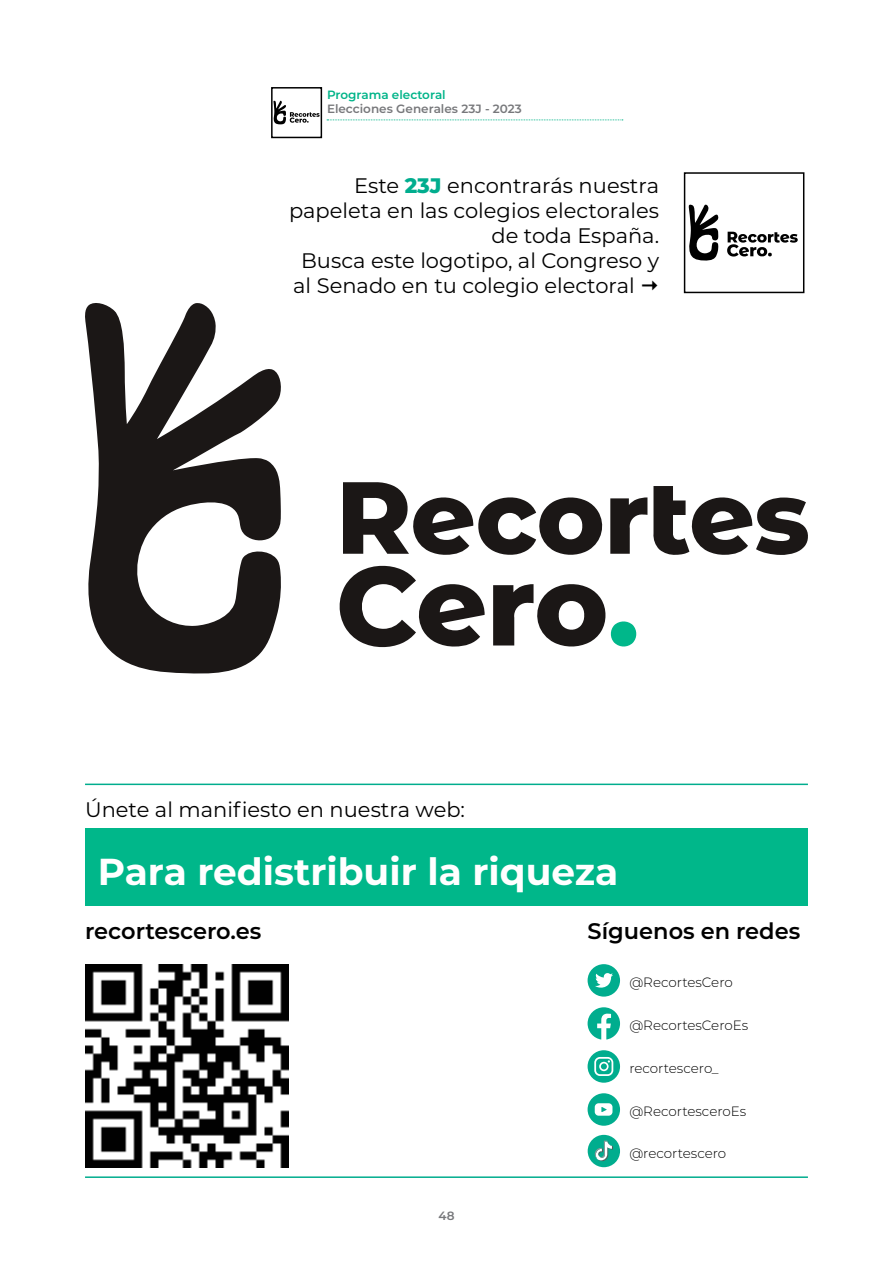
<style>
.page{position:relative;width:893px;height:1263px;background:#fff}
.page>*{position:absolute;margin:0;border:0;box-sizing:border-box;transform-origin:0 0}
.t1{font:700 37.5px "Montserrat";color:#fff}
.t2{font:600 22.5px "Montserrat";color:#000}
.t3{font:21px "Montserrat";color:#000}
.t4{font:300 13.5px "Montserrat";color:#000}
.t5{font:600 12px "Montserrat";color:#77787b}
.t6{font:600 12px "Montserrat";color:#00b489}
.s1{font-weight:800;color:#00ad8e}
</style>
<div class="page">
<div style="left:271px;top:87px;width:51px;height:51px;border:2px solid #000"></div>
<svg style="left:273px;top:101px;width:47px;height:23px"></svg>
<svg style="left:327px;top:120px;width:296px;height:1px"></svg>
<svg style="left:85px;top:303px;width:196px;height:371px;fill:#1b1716"></svg>
<svg style="left:343px;top:482px;width:304px;height:73px"></svg>
<svg style="left:653px;top:486px;width:155px;height:69px"></svg>
<svg style="left:339px;top:566px;width:146px;height:81px"></svg>
<svg style="left:493px;top:584px;width:144px;height:63px"></svg>
<div style="left:85px;top:828px;width:723px;height:78px;background:#00b78a"></div>
<svg style="left:588px;top:964px;width:32px;height:32px"></svg>
<svg style="left:588px;top:1093px;width:32px;height:33px"></svg>
<svg style="left:588px;top:1050px;width:32px;height:33px"></svg>
<svg style="left:588px;top:1007px;width:32px;height:32px"></svg>
<div style="left:588px;top:1135px;width:32px;height:32px;background:#00ad8e;border-radius:50%"></div>
<svg style="left:595px;top:1141px;width:18px;height:20px"></svg>
<img style="left:85px;top:964px;width:203px;height:203px">
<div style="left:684px;top:172px;width:120px;height:121px;border:2px solid #000"></div>
<svg style="left:688px;top:204px;width:30px;height:57px"></svg>
<svg style="left:727px;top:232px;width:71px;height:25px"></svg>
<hr style="left:85px;top:1176px;width:723px;height:2px;background:#00ad8e">
<hr style="left:85px;top:783px;width:723px;height:2px;background:#00ad8e">
<p class="t6" style="left:327px;top:86px;width:120px">Programa electoral</p>
<p class="t5" style="left:327px;top:100px;width:196px">Elecciones Generales 23J - 2023</p>
<p class="t3" style="left:354px;top:171px;width:306px">Este <span class="s1">23J</span> encontrarás nuestra</p>
<p class="t3" style="left:289px;top:196px;width:372px">papeleta en las colegios electorales</p>
<p class="t3" style="left:491px;top:221px;width:169px">de toda España.</p>
<p class="t3" style="left:301px;top:246px;width:359px">Busca este logotipo, al Congreso y</p>
<p class="t3" style="left:293px;top:271px;width:343px">al Senado en tu colegio electoral</p>
<p class="t3" style="left:85px;top:795px;width:382px">Únete al manifiesto en nuestra web:</p>
<h1 class="t1" style="left:98px;top:845px;width:522px">Para redistribuir la riqueza</h1>
<p class="t2" style="left:85px;top:915px;width:178px">recortescero.es</p>
<p class="t2" style="left:588px;top:915px;width:214px">Síguenos en redes</p>
<p class="t4" style="left:629px;top:973px;width:105px">@RecortesCero</p>
<p class="t4" style="left:629px;top:1016px;width:120px">@RecortesCeroEs</p>
<p class="t4" style="left:629px;top:1059px;width:91px">recortescero_</p>
<p class="t5" style="left:438px;top:1207px;width:18px">48</p>
<p class="t4" style="left:629px;top:1102px;width:118px">@RecortesceroEs</p>
<p class="t4" style="left:629px;top:1144px;width:98px">@recortescero</p>
</div>
